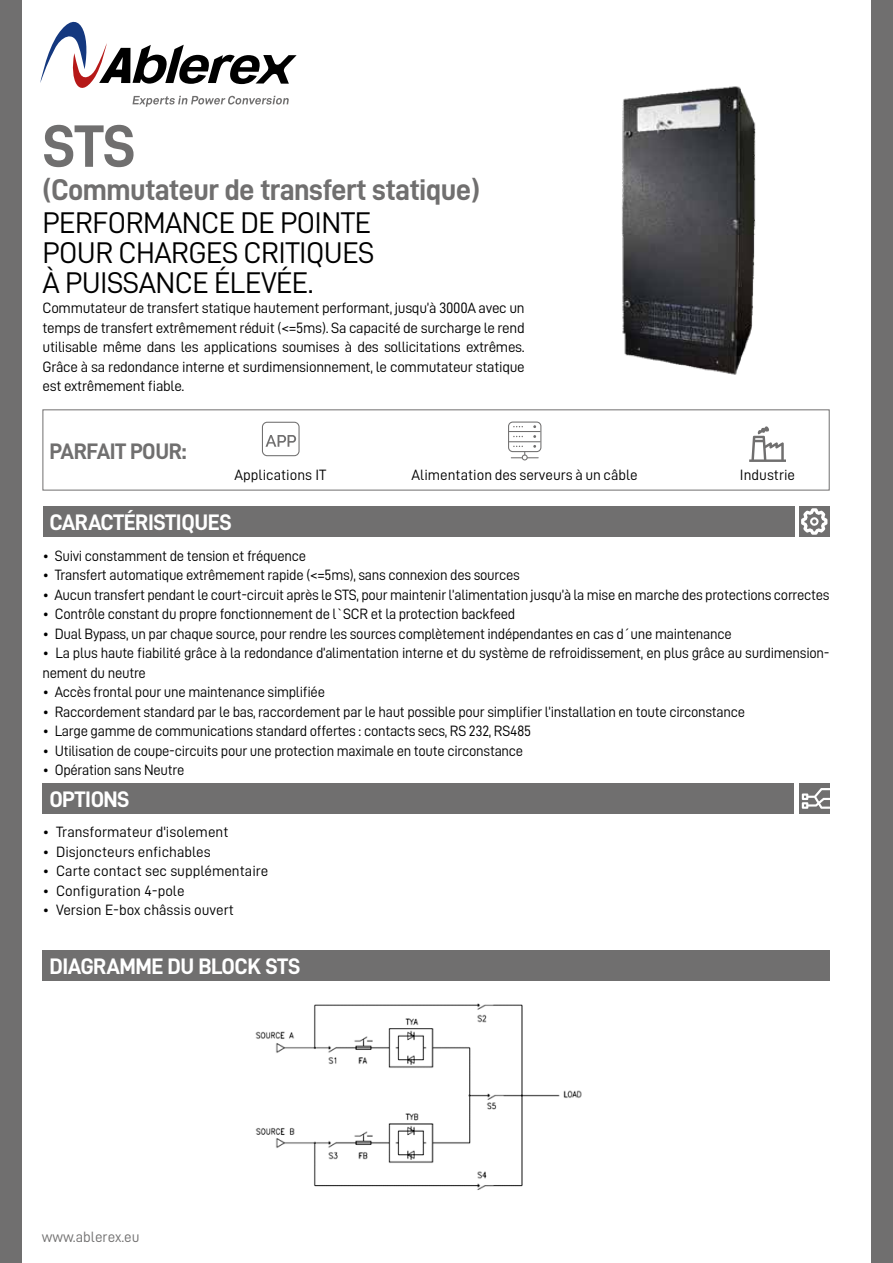
<style>
.page{position:relative;width:893px;height:1263px;background:#fff}
.page>*{position:absolute;margin:0;border:0;box-sizing:border-box;transform-origin:0 0}
.t1{font:60px "D DIN Bold";color:#706f6f}
.t2{font:30px/30px "D DIN";letter-spacing:-.02em;color:#000;text-align:justify}
.t3{font:30px "D DIN Bold";letter-spacing:-.02em;color:#706f6f}
.t4{font:22.5px "D DIN Bold";letter-spacing:-.02em;color:#fff}
.t5{font:22.5px "D DIN Bold";letter-spacing:-.02em;color:#706f6f}
.t6{font:15px/19.5px "D DIN";letter-spacing:-.02em;color:#000}
.t7{font:15px "D DIN";color:#000}
.t8{font:15px "D DIN";color:#706f6f}
</style>
<div class="page">
<svg style="left:40px;top:21px;width:257px;height:86px"></svg>
<div style="left:43px;top:506px;width:751px;height:31px;background:#706f6f"></div>
<div style="left:799px;top:506px;width:31px;height:31px;background:#706f6f"></div>
<svg style="left:801px;top:508px;width:26px;height:27px"></svg>
<div style="left:43px;top:784px;width:751px;height:30px;background:#706f6f"></div>
<div style="left:799px;top:784px;width:31px;height:30px;background:#706f6f"></div>
<svg style="left:802px;top:788px;width:28px;height:21px"></svg>
<div style="left:43px;top:950px;width:787px;height:31px;background:#706f6f"></div>
<div style="left:0;top:0;width:21px;height:1263px;background:#706f6f"></div>
<div style="left:43px;top:409px;width:787px;height:81px;border:1px solid #706f6f"></div>
<svg style="left:265px;top:435px;width:31px;height:12px"></svg>
<div style="left:262px;top:422px;width:38px;height:34px;border:1px solid #706f6f;border-radius:5px"></div>
<div style="left:508px;top:421px;width:33px;height:31px;border:1px solid #706f6f;border-radius:4px"></div>
<hr style="left:509px;top:441px;width:31px;height:1px;background:#706f6f">
<hr style="left:509px;top:431px;width:31px;height:1px;background:#706f6f">
<svg style="left:511px;top:445px;width:27px;height:15px"></svg>
<svg style="left:749px;top:426px;width:37px;height:36px"></svg>
<div style="left:872px;top:0;width:21px;height:1263px;background:#706f6f"></div>
<img style="left:255px;top:1003px;width:327px;height:187px">
<img style="left:622px;top:86px;width:134px;height:289px">
<h1 class="t1" style="left:43px;top:113px;width:95px">STS</h1>
<h2 class="t3" style="left:43px;top:173px;width:439px">(Commutateur de transfert statique)</h2>
<h2 class="t2" style="left:43px;top:207px;width:333px">PERFORMANCE DE POINTE POUR CHARGES CRITIQUES À PUISSANCE ÉLEVÉE.</h2>
<p class="t6" style="left:43px;top:298px;width:484px;text-align:justify">Commutateur de transfert statique hautement performant, jusqu’à 3000A avec un temps de transfert extrêmement réduit (&lt;=5ms). Sa capacité de surcharge le rend utilisable même dans les applications soumises à des sollicitations extrêmes.<br>Grâce à sa redondance interne et surdimensionnement, le commutateur statique est extrêmement fiable.</p>
<h3 class="t5" style="left:49px;top:439px;width:139px">PARFAIT POUR:</h3>
<p class="t7" style="left:235px;top:467px;width:93px">Applications IT</p>
<p class="t7" style="left:412px;top:467px;width:228px">Alimentation des serveurs à un câble</p>
<p class="t7" style="left:740px;top:467px;width:57px">Industrie</p>
<h3 class="t4" style="left:49px;top:510px;width:184px">CARACTÉRISTIQUES</h3>
<p class="t6" style="left:43px;top:545px;width:265px">• Suivi constamment de tension et fréquence</p>
<p class="t6" style="left:43px;top:565px;width:479px">• Transfert automatique extrêmement rapide (&lt;=5ms), sans connexion des sources</p>
<p class="t6" style="left:43px;top:584px;width:789px">• Aucun transfert pendant le court-circuit après le STS, pour maintenir l’alimentation jusqu’à la mise en marche des protections correctes</p>
<p class="t6" style="left:43px;top:604px;width:474px">• Contrôle constant du propre fonctionnement de l`SCR et la protection backfeed</p>
<p class="t6" style="left:43px;top:623px;width:691px">• Dual Bypass, un par chaque source, pour rendre les sources complètement indépendantes en cas d´une maintenance</p>
<p class="t6" style="left:43px;top:643px;width:788px">• La plus haute fiabilité grâce à la redondance d’alimentation interne et du système de refroidissement, en plus grâce au surdimension&shy;nement du neutre</p>
<p class="t6" style="left:43px;top:682px;width:284px">• Accès frontal pour une maintenance simplifiée</p>
<p class="t6" style="left:43px;top:701px;width:704px">• Raccordement standard par le bas, raccordement par le haut possible pour simplifier l’installation en toute circonstance</p>
<p class="t6" style="left:43px;top:721px;width:490px">• Large gamme de communications standard offertes : contacts secs, RS 232, RS485</p>
<p class="t6" style="left:43px;top:740px;width:482px">• Utilisation de coupe-circuits pour une protection maximale en toute circonstance</p>
<p class="t6" style="left:43px;top:760px;width:143px">• Opération sans Neutre</p>
<h3 class="t4" style="left:49px;top:787px;width:82px">OPTIONS</h3>
<p class="t7" style="left:43px;top:824px;width:187px">• Transformateur d'isolement</p>
<p class="t7" style="left:43px;top:843px;width:170px">• Disjoncteurs enfichables</p>
<p class="t7" style="left:43px;top:863px;width:227px">• Carte contact sec supplémentaire</p>
<p class="t7" style="left:43px;top:882px;width:144px">• Configuration 4-pole</p>
<p class="t7" style="left:43px;top:902px;width:193px">• Version E-box châssis ouvert</p>
<h3 class="t4" style="left:50px;top:954px;width:252px">DIAGRAMME DU BLOCK STS</h3>
<p class="t8" style="left:42px;top:1229px;width:99px">www.ablerex.eu</p>
</div>
